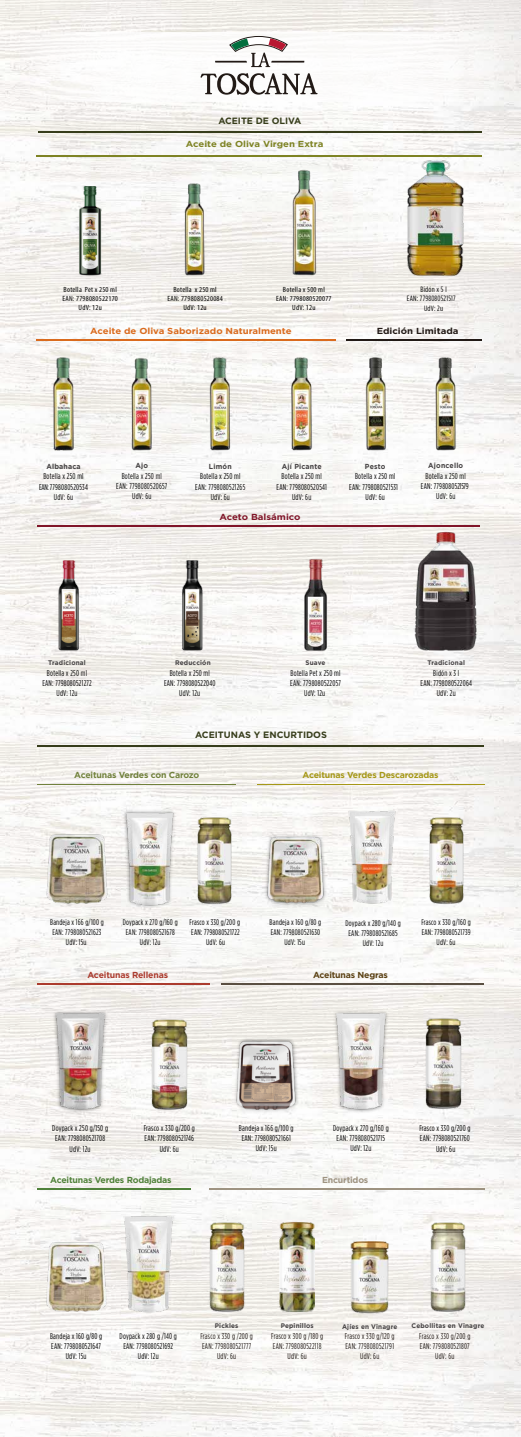
<style>
.page{position:relative;width:521px;height:1437px;background:#fff}
.page>*{position:absolute;margin:0;border:0;box-sizing:border-box;transform-origin:0 0}
.t1{font:700 9.19px "Gotham";color:#373d1b}
.t2{font:700 9.1px "Gotham";color:#373d1b}
.t3{font:700 8.75px "Gotham";color:#da6b1e;scale:1.09 1}
.t4{font:700 8.75px "Gotham";letter-spacing:-.02em;color:#a69817}
.t5{font:700 8.75px "Gotham";color:#7e8324;scale:1.09 1}
.t6{font:700 8.75px "Gotham";letter-spacing:-.02em;color:#71813c}
.t7{font:700 8.75px "Gotham";letter-spacing:-.02em;color:#50813a}
.t8{font:700 8.75px "Gotham";letter-spacing:-.02em;color:#ab3b2e}
.t9{font:700 8.75px "Gotham";color:#221a16;scale:1.09 1}
.t10{font:700 8.75px "Gotham";letter-spacing:-.02em;color:#5b4114}
.t11{font:700 8.75px "Gotham";color:#801529;scale:1.09 1}
.t12{font:700 8.75px "Gotham";letter-spacing:-.02em;color:#9e9381}
.t13{font:8.4px/10.2px "Gotham Condensed";letter-spacing:.025em;color:#010101;text-align:center;scale:.95 1}
.t14{font:8.4px/10.1px "Gotham Condensed";letter-spacing:.025em;color:#221a16;text-align:center;scale:.95 1}
.t15{font:8.22px/10px "Gotham Condensed";letter-spacing:.025em;color:#010101;text-align:center;scale:.95 1}
.t16{font:7.7px/9.3px "Gotham Condensed";letter-spacing:.025em;color:#010101;text-align:center;scale:1.04 1}
.t17{font:condensed 7.52px/9.1px "Myriad Pro";letter-spacing:.025em;color:#010101;text-align:center;scale:1.04 1}
.t18{font:700 7.26px "Gotham";letter-spacing:.025em;color:#454243;scale:.95 1}
.t19{font:700 6.74px "Gotham";letter-spacing:.025em;color:#454243;scale:.95 1}
.t20{font:700 6.65px "Gotham";letter-spacing:.025em;color:#454243;scale:.95 1}
</style>
<div class="page">
<img style="left:0;top:0;width:521px;height:1437px">
<hr style="left:38px;top:131px;width:444px;height:2px;background:#373d1b">
<svg style="left:13px;top:32px;width:495px;height:70px"></svg>
<svg style="left:201px;top:73px;width:117px;height:22px"></svg>
<svg style="left:215px;top:36px;width:89px;height:31px"></svg>
<hr style="left:37px;top:155px;width:445px;height:2px;background:#7e8324">
<img style="left:290px;top:169px;width:28px;height:107px">
<img style="left:400px;top:157px;width:70px;height:121px">
<img style="left:65px;top:169px;width:50px;height:115px">
<hr style="left:37px;top:339px;width:299px;height:2px;background:#da6b1e">
<hr style="left:346px;top:339px;width:135px;height:1px;background:#221a16">
<img style="left:51px;top:357px;width:25px;height:93px">
<img style="left:129px;top:356px;width:26px;height:94px">
<img style="left:201px;top:355px;width:39px;height:96px">
<img style="left:283px;top:355px;width:38px;height:96px">
<img style="left:432px;top:355px;width:28px;height:96px">
<img style="left:362px;top:356px;width:26px;height:95px">
<hr style="left:37px;top:525px;width:442px;height:2px;background:#801529">
<img style="left:30px;top:548px;width:71px;height:109px">
<img style="left:153px;top:548px;width:72px;height:108px">
<img style="left:291px;top:538px;width:49px;height:119px">
<img style="left:410px;top:515px;width:73px;height:143px">
<hr style="left:37px;top:745px;width:447px;height:1px;background:#373d1b">
<hr style="left:37px;top:784px;width:199px;height:1px;background:#71813c">
<hr style="left:257px;top:784px;width:227px;height:1px;background:#a69817">
<img style="left:195px;top:814px;width:39px;height:92px">
<img style="left:121px;top:808px;width:57px;height:101px">
<img style="left:121px;top:808px;width:54px;height:97px">
<img style="left:426px;top:815px;width:40px;height:91px">
<img style="left:345px;top:809px;width:54px;height:96px">
<img style="left:262px;top:832px;width:66px;height:78px">
<img style="left:265px;top:835px;width:60px;height:71px">
<img style="left:45px;top:832px;width:64px;height:74px">
<hr style="left:37px;top:982px;width:172px;height:2px;background:#ab3b2e">
<hr style="left:221px;top:982px;width:263px;height:2px;background:#5a4f42">
<img style="left:149px;top:1016px;width:41px;height:96px">
<img style="left:51px;top:1008px;width:59px;height:106px">
<img style="left:52px;top:1010px;width:56px;height:101px">
<img style="left:423px;top:1015px;width:41px;height:96px">
<img style="left:332px;top:1008px;width:58px;height:106px">
<img style="left:333px;top:1010px;width:56px;height:101px">
<img style="left:232px;top:1036px;width:68px;height:81px">
<img style="left:235px;top:1038px;width:63px;height:74px">
<hr style="left:38px;top:1188px;width:153px;height:2px;background:#50813a">
<hr style="left:209px;top:1188px;width:275px;height:2px;background:#9e9381">
<img style="left:206px;top:1219px;width:41px;height:95px">
<img style="left:349px;top:1236px;width:42px;height:80px">
<img style="left:427px;top:1219px;width:41px;height:95px">
<img style="left:120px;top:1213px;width:56px;height:101px">
<img style="left:38px;top:1239px;width:76px;height:76px">
<img style="left:280px;top:1222px;width:35px;height:89px">
<img style="left:176px;top:182px;width:38px;height:93px">
<p class="t2" style="left:218px;top:115px;width:85px">ACEITE DE OLIVA</p>
<p class="t5" style="left:186px;top:138px;width:128px">Aceite de Oliva Virgen Extra</p>
<p class="t17" style="left:62px;top:285px;width:55px">Botella Pet x 250 ml<br>EAN: 7798080522170<br>UdV: 12u</p>
<p class="t17" style="left:167px;top:285px;width:55px">Botella x 250 ml<br>EAN: 7798080520084<br>UdV: 12u</p>
<p class="t17" style="left:276px;top:285px;width:55px">Botella x 500 ml<br>EAN: 7798080520077<br>UdV: 12u</p>
<p class="t16" style="left:407px;top:285px;width:48px">Bidón x 5 l<br>EAN: 7798080521517<br>UdV: 2u</p>
<p class="t3" style="left:90px;top:325px;width:186px">Aceite de Oliva Saborizado Naturalmente</p>
<p class="t9" style="left:377px;top:325px;width:77px">Edición Limitada</p>
<p class="t18" style="left:46px;top:461px;width:38px">Albahaca</p>
<p class="t13" style="left:39px;top:471px;width:53px">Botella x 250 ml<br>EAN: 7798080520534<br>UdV: 6u</p>
<p class="t18" style="left:135px;top:461px;width:15px">Ajo</p>
<p class="t13" style="left:116px;top:471px;width:55px">Botella x 250 ml<br>EAN: 7798080520657<br>UdV: 6u</p>
<p class="t18" style="left:209px;top:461px;width:25px">Limón</p>
<p class="t13" style="left:195px;top:471px;width:54px">Botella x 250 ml<br>EAN: 7798080521265<br>UdV: 6u</p>
<p class="t18" style="left:282px;top:461px;width:43px">Ají Picante</p>
<p class="t13" style="left:277px;top:471px;width:55px">Botella x 250 ml<br>EAN: 7798080520541<br>UdV: 6u</p>
<p class="t11" style="left:219px;top:511px;width:76px">Aceto Balsámico</p>
<p class="t18" style="left:365px;top:461px;width:23px">Pesto</p>
<p class="t13" style="left:349px;top:471px;width:53px">Botella x 250 ml<br>EAN: 7798080521531<br>UdV: 6u</p>
<p class="t18" style="left:428px;top:461px;width:38px">Ajoncello</p>
<p class="t13" style="left:421px;top:471px;width:52px">Botella x 250 ml<br>EAN: 7798080521579<br>UdV: 6u</p>
<p class="t19" style="left:48px;top:658px;width:41px">Tradicional</p>
<p class="t13" style="left:42px;top:667px;width:53px">Botella x 250 ml<br>EAN: 7798080521272<br>UdV: 12u</p>
<p class="t19" style="left:175px;top:658px;width:39px">Reducción</p>
<p class="t13" style="left:164px;top:667px;width:56px">Botella x 250 ml<br>EAN: 7798080522040<br>UdV: 12u</p>
<p class="t19" style="left:305px;top:658px;width:23px">Suave</p>
<p class="t13" style="left:290px;top:668px;width:55px">Botella Pet x 250 ml<br>EAN: 7798080522057<br>UdV: 12u</p>
<p class="t19" style="left:427px;top:658px;width:41px">Tradicional</p>
<p class="t13" style="left:420px;top:668px;width:56px">Bidón x 3 l<br>EAN: 7798080522064<br>UdV: 2u</p>
<p class="t1" style="left:195px;top:728px;width:133px">ACEITUNAS Y ENCURTIDOS</p>
<p class="t6" style="left:74px;top:769px;width:127px">Aceitunas Verdes con Carozo</p>
<p class="t4" style="left:302px;top:769px;width:138px">Aceitunas Verdes Descarozadas</p>
<p class="t15" style="left:50px;top:917px;width:58px">Bandeja x 166 g/100 g<br>EAN: 7798080521623<br>UdV: 15u</p>
<p class="t15" style="left:123px;top:917px;width:59px">Doypack x 270 g/160 g<br>EAN: 7798080521678<br>UdV: 12u</p>
<p class="t15" style="left:345px;top:918px;width:59px">Doypack x 280 g/140 g<br>EAN: 7798080521685<br>UdV: 12u</p>
<p class="t15" style="left:270px;top:917px;width:56px">Bandeja x 160 g/80 g<br>EAN: 7798080521630<br>UdV: 15u</p>
<p class="t15" style="left:190px;top:917px;width:55px">Frasco x 330 g/200 g<br>EAN: 7798080521722<br>UdV: 6u</p>
<p class="t15" style="left:421px;top:917px;width:53px">Frasco x 330 g/160 g<br>EAN: 7798080521739<br>UdV: 6u</p>
<p class="t8" style="left:87px;top:969px;width:82px">Aceitunas Rellenas</p>
<p class="t10" style="left:313px;top:969px;width:76px">Aceitunas Negras</p>
<p class="t13" style="left:52px;top:1123px;width:60px">Doypack x 250 g/150 g<br>EAN: 7798080521708<br>UdV: 12u</p>
<p class="t13" style="left:333px;top:1122px;width:60px">Doypack x 270 g/160 g<br>EAN: 7798080521715<br>UdV: 12u</p>
<p class="t13" style="left:239px;top:1123px;width:59px">Bandeja x 166 g/100 g<br>EAN: 7798080521661<br>UdV: 15u</p>
<p class="t13" style="left:144px;top:1123px;width:56px">Frasco x 330 g/200 g<br>EAN: 7798080521746<br>UdV: 6u</p>
<p class="t13" style="left:419px;top:1123px;width:56px">Frasco x 330 g/200 g<br>EAN: 7798080521760<br>UdV: 6u</p>
<p class="t7" style="left:50px;top:1174px;width:123px">Aceitunas Verdes Rodajadas</p>
<p class="t12" style="left:322px;top:1174px;width:48px">Encurtidos</p>
<p class="t13" style="left:50px;top:1331px;width:57px">Bandeja x 160 g/80 g<br>EAN: 7798080521647<br>UdV: 15u</p>
<p class="t13" style="left:120px;top:1331px;width:62px">Doypack x 280 g /140 g<br>EAN: 7798080521692<br>UdV: 12u</p>
<p class="t20" style="left:215px;top:1321px;width:26px">Pickles</p>
<p class="t14" style="left:200px;top:1331px;width:57px">Frasco x 330 g /200 g<br>EAN: 7798080521777<br>UdV: 6u</p>
<p class="t20" style="left:281px;top:1321px;width:36px">Pepinillos</p>
<p class="t14" style="left:271px;top:1330px;width:56px">Frasco x 300 g /180 g<br>EAN: 7798080522118<br>UdV: 6u</p>
<p class="t20" style="left:342px;top:1322px;width:60px">Ajíes en Vinagre</p>
<p class="t14" style="left:345px;top:1331px;width:54px">Frasco x 330 g/120 g<br>EAN: 7798080521791<br>UdV: 6u</p>
<p class="t20" style="left:411px;top:1321px;width:78px">Cebollitas en Vinagre</p>
<p class="t14" style="left:419px;top:1331px;width:55px">Frasco x 330 g/200 g<br>EAN: 7798080521807<br>UdV: 6u</p>
</div>
